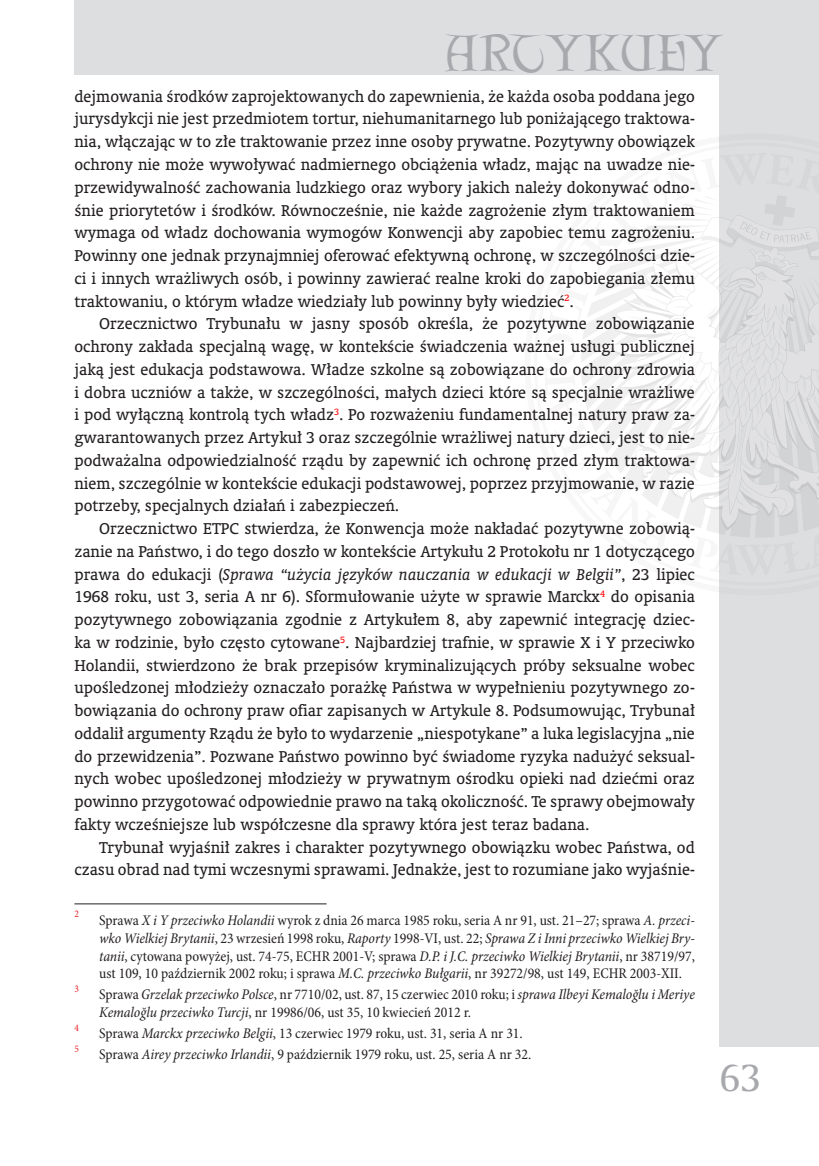
<style>
.page{position:relative;width:819px;height:1166px;background:#fff}
.page>*{position:absolute;margin:0;border:0;box-sizing:border-box;transform-origin:0 0}
.t1{font:46.55px "Lettergical PL";letter-spacing:-.005em;color:#a8a9ad}
.t2{font:36.75px "Amerigo PL";color:#a8a9ad}
.Normalny_PK{font:15.75px/22.8px "Oranda PL";color:#231f20;text-align:justify}
.przypisy_PK{font:condensed 14.88px/17.8px "Minion Pro";color:#231f20;text-align:justify}
.przypisy_PK-2{font:condensed 10.15px "Minion Pro";color:#ee1d23}
.s1{font-style:italic}
</style>
<div class="page">
<div style="left:719px;top:0;width:100px;height:1047px;background:#dddee0"></div>
<div style="left:74px;top:0;width:745px;height:74px;background:#dddee0"></div>
<svg style="left:581px;top:196px;width:238px;height:341px"></svg>
<hr style="left:74px;top:903px;width:252px;height:1px;background:#231f20">
<h1 class="t1" style="left:445px;top:25px;width:279px">ARTYKUŁY</h1>
<p class="Normalny_PK" style="left:74px;top:85px;width:622px">dejmowania środków zaprojektowanych do zapewnienia, że każda osoba poddana jego jurysdykcji nie jest przedmiotem tortur, niehumanitarnego lub poniżającego traktowa&shy;nia, włączając w to złe traktowanie przez inne osoby prywatne. Pozytywny obowiązek ochrony nie może wywoływać nadmiernego obciążenia władz, mając na uwadze nie&shy;przewidywalność zachowania ludzkiego oraz wybory jakich należy dokonywać odno&shy;śnie priorytetów i środków. Równocześnie, nie każde zagrożenie złym traktowaniem wymaga od władz dochowania wymogów Konwencji aby zapobiec temu zagrożeniu.<br>Powinny one jednak przynajmniej oferować efektywną ochronę, w szczególności dzie&shy;ci i innych wrażliwych osób, i powinny zawierać realne kroki do zapobiegania złemu traktowaniu, o którym władze wiedziały lub powinny były wiedzieć<sup>2</sup>.</p>
<p class="Normalny_PK" style="left:74px;top:312px;width:622px;text-indent:25px">Orzecznictwo Trybunału w jasny sposób określa, że pozytywne zobowiązanie ochrony zakłada specjalną wagę, w kontekście świadczenia ważnej usługi publicznej jaką jest edukacja podstawowa. Władze szkolne są zobowiązane do ochrony zdrowia i dobra uczniów a także, w szczególności, małych dzieci które są specjalnie wrażliwe i pod wyłączną kontrolą tych władz<sup>3</sup>. Po rozważeniu fundamentalnej natury praw za&shy;gwarantowanych przez Artykuł 3 oraz szczególnie wrażliwej natury dzieci, jest to nie&shy;podważalna odpowiedzialność rządu by zapewnić ich ochronę przed złym traktowa&shy;niem, szczególnie w kontekście edukacji podstawowej, poprzez przyjmowanie, w razie potrzeby, specjalnych działań i zabezpieczeń.</p>
<p class="Normalny_PK" style="left:74px;top:517px;width:622px;text-indent:25px">Orzecznictwo ETPC stwierdza, że Konwencja może nakładać pozytywne zobowią&shy;zanie na Państwo, i do tego doszło w kontekście Artykułu 2 Protokołu nr 1 dotyczącego prawa do edukacji (<span class="s1">Sprawa “użycia języków nauczania w edukacji w Belgii”</span>, 23 lipiec 1968 roku, ust 3, seria A nr 6). Sformułowanie użyte w sprawie Marckx<sup>4</sup> do opisania pozytywnego zobowiązania zgodnie z Artykułem 8, aby zapewnić integrację dziec&shy;ka w rodzinie, było często cytowane<sup>5</sup>. Najbardziej trafnie, w sprawie X i Y przeciwko Holandii, stwierdzono że brak przepisów kryminalizujących próby seksualne wobec upośledzonej młodzieży oznaczało porażkę Państwa w wypełnieniu pozytywnego zo&shy;bowiązania do ochrony praw ofiar zapisanych w Artykule 8. Podsumowując, Trybunał oddalił argumenty Rządu że było to wydarzenie „niespotykane” a luka legislacyjna „nie do przewidzenia”. Pozwane Państwo powinno być świadome ryzyka nadużyć seksual&shy;nych wobec upośledzonej młodzieży w prywatnym ośrodku opieki nad dziećmi oraz powinno przygotować odpowiednie prawo na taką okoliczność. Te sprawy obejmowały fakty wcześniejsze lub współczesne dla sprawy która jest teraz badana.</p>
<p class="Normalny_PK" style="left:74px;top:835px;width:622px;text-align:right">Trybunał wyjaśnił zakres i charakter pozytywnego obowiązku wobec Państwa, od czasu obrad nad tymi wczesnymi sprawami. Jednakże, jest to rozumiane jako wyjaśnie-</p>
<p class="przypisy_PK-2" style="left:74px;top:907px;width:6px">2</p>
<p class="przypisy_PK" style="left:99px;top:911px;width:597px">Sprawa <span class="s1">X i Y przeciwko Holandii</span> wyrok z dnia 26 marca 1985 roku, seria A nr 91, ust. 21–27; sprawa <span class="s1">A. przeci&shy;wko Wielkiej Brytanii</span>, 23 wrzesień 1998 roku, <span class="s1">Raporty</span> 1998‑VI, ust. 22; <span class="s1">Sprawa Z i Inni przeciwko Wielkiej Bry&shy;tanii</span>, cytowana powyżej, ust. 74-75, ECHR 2001‑V; sprawa <span class="s1">D.P. i J.C. przeciwko Wielkiej Brytanii</span>, nr 38719/97, ust 109, 10 październik 2002 roku; i sprawa <span class="s1">M.C. przeciwko Bułgarii</span>, nr 39272/98, ust 149, ECHR 2003‑XII.</p>
<p class="przypisy_PK-2" style="left:74px;top:982px;width:6px">3</p>
<p class="przypisy_PK" style="left:99px;top:986px;width:597px">Sprawa <span class="s1">Grzelak przeciwko Polsce</span>, nr 7710/02, ust. 87, 15 czerwiec 2010 roku; i <span class="s1">sprawa Ilbeyi Kemaloğlu i Meriye<br>Kemaloğlu przeciwko Turcji</span>, nr 19986/06, ust 35, 10 kwiecień 2012 r.</p>
<p class="przypisy_PK-2" style="left:74px;top:1021px;width:6px">4</p>
<p class="przypisy_PK" style="left:99px;top:1025px;width:425px">Sprawa <span class="s1">Marckx przeciwko Belgii</span>, 13 czerwiec 1979 roku, ust. 31, seria A nr 31.</p>
<p class="przypisy_PK-2" style="left:74px;top:1042px;width:6px">5</p>
<p class="przypisy_PK" style="left:99px;top:1046px;width:433px">Sprawa <span class="s1">Airey przeciwko Irlandii</span>, 9 październik 1979 roku, ust. 25, seria A nr 32.</p>
<h2 class="t2" style="left:719px;top:1053px;width:43px">63</h2>
</div>
